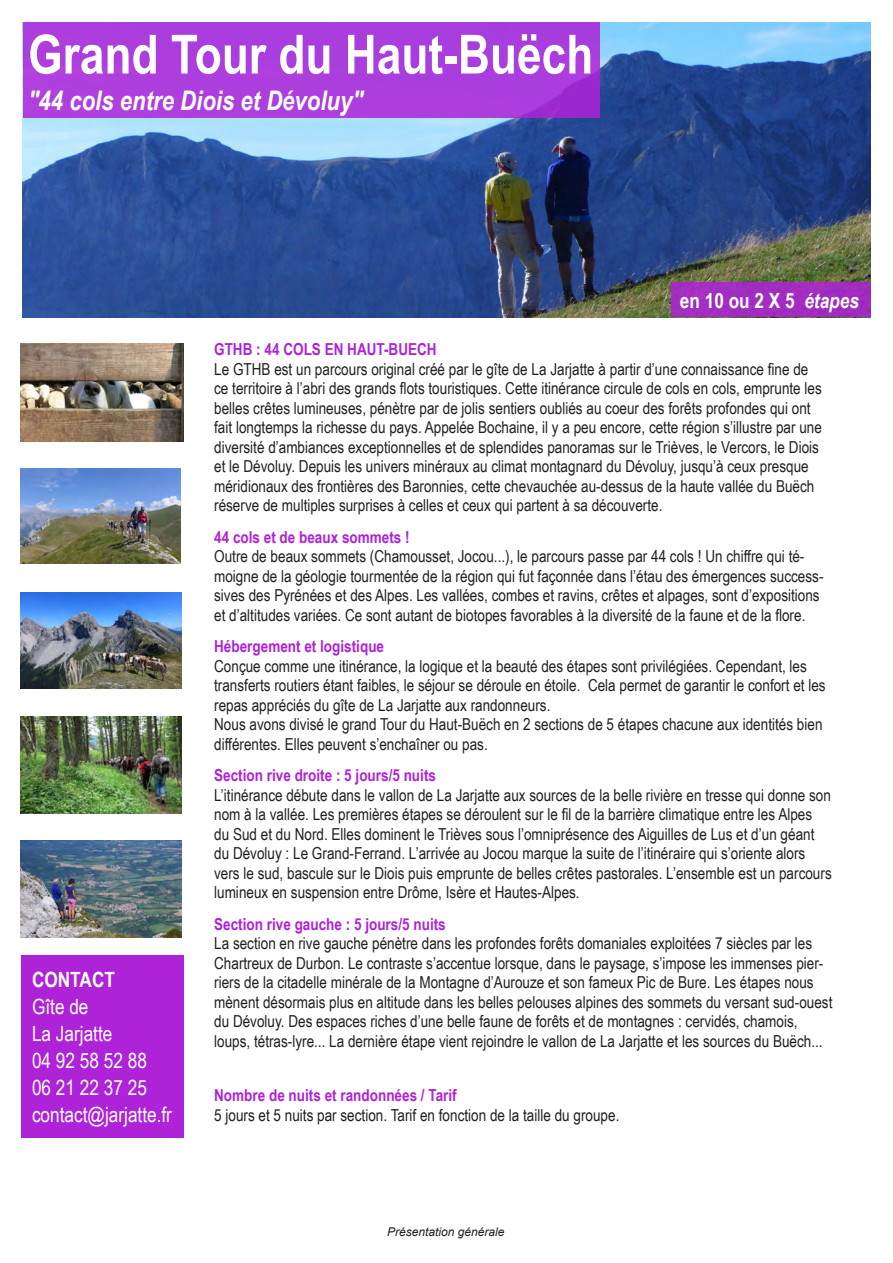
<style>
.page{position:relative;width:893px;height:1263px;background:#fff}
.page>*{position:absolute;margin:0;border:0;box-sizing:border-box;transform-origin:0 0}
.t1{font:700 54px "Arial Narrow";color:#fff}
.t2{font:italic 700 27px "Arial Narrow";color:#fff}
.t3{font:21px/27px "Arial Narrow";color:#fff}
.t4{font:700 21px "Arial Narrow";color:#fff}
.t5{font:16.5px/19.5px "Arial Narrow";color:#231f20}
.t6{font:700 16.5px "Arial Narrow";color:#ae22d8}
.t7{font:italic 12px "Arial";color:#231f20}
.s1{font-style:italic}
</style>
<div class="page">
<img style="left:23px;top:23px;width:847px;height:294px">
<div style="left:23px;top:22px;width:576px;height:96px;background:#ab3edd"></div>
<div style="left:21px;top:955px;width:163px;height:183px;background:#ae22d8"></div>
<div style="left:671px;top:282px;width:199px;height:35px;background:#a12dc0"></div>
<img style="left:21px;top:716px;width:160px;height:97px">
<img style="left:21px;top:592px;width:160px;height:97px">
<img style="left:21px;top:343px;width:163px;height:98px">
<img style="left:21px;top:469px;width:160px;height:94px">
<img style="left:21px;top:840px;width:160px;height:97px">
<p class="t1" style="left:28px;top:14px;width:567px">Grand Tour du Haut-Buëch</p>
<p class="t2" style="left:28px;top:80px;width:336px">"44 cols entre Diois et Dévoluy"</p>
<p class="t4" style="left:680px;top:284px;width:181px">en 10 ou 2 X 5 <span class="s1">étapes</span></p>
<p class="t4" style="left:32px;top:964px;width:84px">CONTACT</p>
<p class="t3" style="left:32px;top:992px;width:82px">Gîte de<br>La Jarjatte</p>
<p class="t3" style="left:32px;top:1046px;width:116px">04 92 58 52 88<br>06 21 22 37 25</p>
<p class="t3" style="left:32px;top:1100px;width:141px">contact@jarjatte.fr</p>
<p class="t6" style="left:214px;top:337px;width:224px">GTHB : 44 COLS EN HAUT-BUECH</p>
<p class="t5" style="left:214px;top:358px;width:609px">Le GTHB est un parcours original créé par le gîte de La Jarjatte à partir d’une connaissance fine de ce territoire à l’abri des grands flots touristiques. Cette itinérance circule de cols en cols, emprunte les belles crêtes lumineuses, pénètre par de jolis sentiers oubliés au coeur des forêts profondes qui ont fait longtemps la richesse du pays. Appelée Bochaine, il y a peu encore, cette région s’illustre par une diversité d’ambiances exceptionnelles et de splendides panoramas sur le Trièves, le Vercors, le Diois et le Dévoluy. Depuis les univers minéraux au climat montagnard du Dévoluy, jusqu’à ceux presque méridionaux des frontières des Baronnies, cette chevauchée au-dessus de la haute vallée du Buëch réserve de multiples surprises à celles et ceux qui partent à sa découverte.</p>
<p class="t6" style="left:214px;top:524px;width:197px">44 cols et de beaux sommets !</p>
<p class="t5" style="left:214px;top:546px;width:611px">Outre de beaux sommets (Chamousset, Jocou...), le parcours passe par 44 cols ! Un chiffre qui té&shy;moigne de la géologie tourmentée de la région qui fut façonnée dans l’étau des émergences success&shy;sives des Pyrénées et des Alpes. Les vallées, combes et ravins, crêtes et alpages, sont d’expositions et d’altitudes variées. Ce sont autant de biotopes favorables à la diversité de la faune et de la flore.</p>
<p class="t6" style="left:214px;top:634px;width:171px">Hébergement et logistique</p>
<p class="t5" style="left:214px;top:655px;width:613px">Conçue comme une itinérance, la logique et la beauté des étapes sont privilégiées. Cependant, les transferts routiers étant faibles, le séjour se déroule en étoile. Cela permet de garantir le confort et les repas appréciés du gîte de La Jarjatte aux randonneurs.</p>
<p class="t5" style="left:214px;top:714px;width:610px">Nous avons divisé le grand Tour du Haut-Buëch en 2 sections de 5 étapes chacune aux identités bien différentes. Elles peuvent s’enchaîner ou pas.</p>
<p class="t6" style="left:214px;top:763px;width:223px">Section rive droite : 5 jours/5 nuits</p>
<p class="t5" style="left:214px;top:784px;width:619px">L’itinérance débute dans le vallon de La Jarjatte aux sources de la belle rivière en tresse qui donne son nom à la vallée. Les premières étapes se déroulent sur le fil de la barrière climatique entre les Alpes<br>du Sud et du Nord. Elles dominent le Trièves sous l’omniprésence des Aiguilles de Lus et d’un géant du Dévoluy : Le Grand-Ferrand. L’arrivée au Jocou marque la suite de l’itinéraire qui s’oriente alors vers le sud, bascule sur le Diois puis emprunte de belles crêtes pastorales. L’ensemble est un parcours lumineux en suspension entre Drôme, Isère et Hautes-Alpes.</p>
<p class="t6" style="left:214px;top:911px;width:233px">Section rive gauche : 5 jours/5 nuits</p>
<p class="t5" style="left:214px;top:933px;width:620px">La section en rive gauche pénètre dans les profondes forêts domaniales exploitées 7 siècles par les Chartreux de Durbon. Le contraste s’accentue lorsque, dans le paysage, s’impose les immenses pier&shy;riers de la citadelle minérale de la Montagne d’Aurouze et son fameux Pic de Bure. Les étapes nous mènent désormais plus en altitude dans les belles pelouses alpines des sommets du versant sud-ouest du Dévoluy. Des espaces riches d’une belle faune de forêts et de montagnes : cervidés, chamois, loups, tétras-lyre... La dernière étape vient rejoindre le vallon de La Jarjatte et les sources du Buëch...</p>
<p class="t6" style="left:214px;top:1083px;width:244px">Nombre de nuits et randonnées / Tarif</p>
<p class="t5" style="left:214px;top:1104px;width:407px">5 jours et 5 nuits par section. Tarif en fonction de la taille du groupe.</p>
<p class="t7" style="left:387px;top:1224px;width:119px">Présentation générale</p>
</div>
